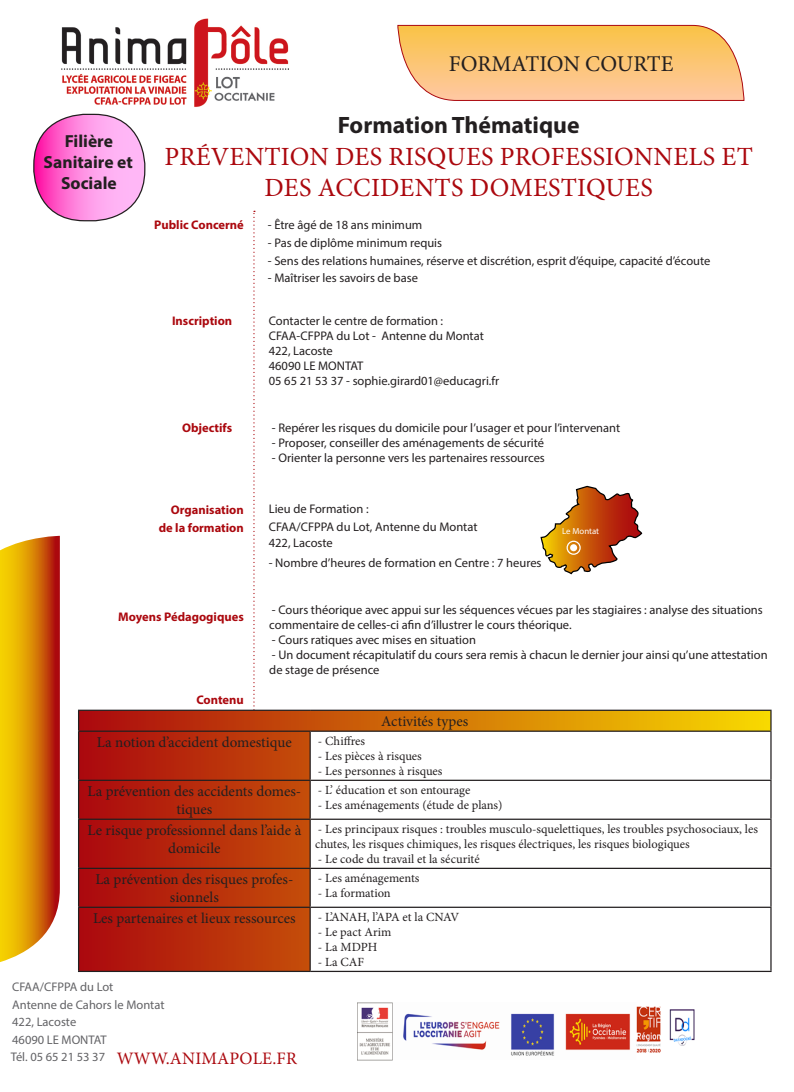
<style>
.page{position:relative;width:794px;height:1092px;background:#fff}
.page>*{position:absolute;margin:0;border:0;box-sizing:border-box;transform-origin:0 0}
.t1{font:26.25px/31.5px "Minion Pro";letter-spacing:.01em;color:#ab080e;text-align:center}
.t2{font:700 23.75px "Myriad Pro";color:#231f20}
.t3{font:22.5px "Minion Pro";color:#231f20}
.t4{font:700 17.5px/21px "Myriad Pro";color:#231f20;text-align:center}
.t5{font:17.5px "Minion Pro";letter-spacing:.01em;color:#ab080e}
.t6{font:15px/18px "Minion Pro";color:#231f20;text-align:center}
.t7{font:12.5px/15px "Myriad Pro";color:#231f20}
.t8{font:12.5px/15px "Minion Pro";color:#231f20}
.t9{font:700 12.5px "Myriad Pro";color:#ab080e}
.t10{font:12.5px/17.5px "Myriad Pro";color:#636366}
.t11{font:8.75px "Myriad Pro";color:#fff}
</style>
<div class="page">
<svg style="left:0;top:536px;width:60px;height:426px;background:#dd9112"></svg>
<svg style="left:253px;top:211px;width:2px;height:496px"></svg>
<img style="left:61px;top:19px;width:228px;height:88px">
<svg style="left:397px;top:25px;width:347px;height:76px;background:#f9c37a"></svg>
<svg style="left:34px;top:114px;width:111px;height:107px"></svg>
<svg style="left:540px;top:485px;width:102px;height:90px"></svg>
<div style="left:570px;top:544px;width:7px;height:7px;background:#fff;border-radius:50%"></div>
<div style="left:566px;top:540px;width:15px;height:14px;border:1px solid #fff;border-radius:50%"></div>
<svg style="left:79px;top:710px;width:691px;height:260px"></svg>
<svg style="left:770px;top:710px;width:1px;height:20px"></svg>
<hr style="left:309px;top:731px;width:2px;height:48px;background:#231f20">
<hr style="left:309px;top:780px;width:2px;height:38px;background:#231f20">
<hr style="left:309px;top:819px;width:2px;height:48px;background:#231f20">
<hr style="left:309px;top:868px;width:2px;height:38px;background:#231f20">
<hr style="left:309px;top:907px;width:2px;height:63px;background:#231f20">
<hr style="left:770px;top:731px;width:1px;height:48px;background:#231f20">
<hr style="left:310px;top:779px;width:461px;height:1px;background:#231f20">
<hr style="left:770px;top:780px;width:1px;height:38px;background:#231f20">
<hr style="left:310px;top:818px;width:461px;height:1px;background:#231f20">
<hr style="left:770px;top:819px;width:1px;height:48px;background:#231f20">
<hr style="left:310px;top:867px;width:461px;height:1px;background:#231f20">
<hr style="left:770px;top:868px;width:1px;height:38px;background:#231f20">
<hr style="left:310px;top:906px;width:461px;height:1px;background:#231f20">
<hr style="left:770px;top:907px;width:1px;height:63px;background:#231f20">
<hr style="left:310px;top:970px;width:461px;height:1px;background:#231f20">
<hr style="left:78px;top:709px;width:232px;height:1px;background:#231f20">
<svg style="left:78px;top:710px;width:1px;height:20px"></svg>
<hr style="left:310px;top:709px;width:461px;height:1px;background:#231f20">
<hr style="left:78px;top:730px;width:232px;height:1px;background:#231f20">
<hr style="left:310px;top:730px;width:461px;height:1px;background:#231f20">
<hr style="left:78px;top:731px;width:1px;height:48px;background:#231f20">
<hr style="left:78px;top:779px;width:232px;height:1px;background:#231f20">
<hr style="left:78px;top:780px;width:1px;height:38px;background:#231f20">
<hr style="left:78px;top:818px;width:232px;height:1px;background:#231f20">
<hr style="left:78px;top:819px;width:1px;height:48px;background:#231f20">
<hr style="left:78px;top:867px;width:232px;height:1px;background:#231f20">
<hr style="left:78px;top:868px;width:1px;height:38px;background:#231f20">
<hr style="left:78px;top:906px;width:232px;height:1px;background:#231f20">
<hr style="left:78px;top:907px;width:1px;height:63px;background:#231f20">
<hr style="left:78px;top:970px;width:232px;height:1px;background:#231f20">
<img style="left:357px;top:1002px;width:338px;height:58px">
<p class="t4" style="left:44px;top:130px;width:91px">Filière<br>Sanitaire et<br>Sociale</p>
<p class="t3" style="left:449px;top:49px;width:226px">FORMATION COURTE</p>
<p class="t2" style="left:338px;top:110px;width:243px">Formation Thématique</p>
<p class="t1" style="left:164px;top:141px;width:590px">PRÉVENTION DES RISQUES PROFESSIONNELS ET<br>DES ACCIDENTS DOMESTIQUES</p>
<p class="t9" style="left:154px;top:217px;width:91px">Public Concerné</p>
<p class="t7" style="left:268px;top:217px;width:156px">- Être âgé de 18 ans minimum</p>
<p class="t7" style="left:268px;top:235px;width:176px">- Pas de diplôme minimum requis</p>
<p class="t7" style="left:268px;top:252px;width:444px">- Sens des relations humaines, réserve et discrétion, esprit d’équipe, capacité d’écoute</p>
<p class="t7" style="left:268px;top:270px;width:152px">- Maîtriser les savoirs de base</p>
<p class="t9" style="left:172px;top:312px;width:62px">Inscription</p>
<p class="t7" style="left:269px;top:312px;width:232px">Contacter le centre de formation :<br>CFAA-CFPPA du Lot - Antenne du Montat<br>422, Lacoste<br>46090 LE MONTAT<br>05 65 21 53 37 - sophie.girard01@educagri.fr</p>
<p class="t9" style="left:182px;top:420px;width:52px">Objectifs</p>
<p class="t7" style="left:272px;top:420px;width:350px">- Repérer les risques du domicile pour l’usager et pour l’intervenant</p>
<p class="t7" style="left:272px;top:435px;width:274px">- Proposer, conseiller des aménagements de sécurité</p>
<p class="t7" style="left:272px;top:450px;width:274px">- Orienter la personne vers les partenaires ressources</p>
<p class="t9" style="left:171px;top:501px;width:74px">Organisation</p>
<p class="t9" style="left:159px;top:519px;width:87px">de la formation</p>
<p class="t7" style="left:269px;top:500px;width:210px;line-height:17.5px">Lieu de Formation :<br>CFAA/CFPPA du Lot, Antenne du Montat</p>
<p class="t7" style="left:269px;top:535px;width:66px">422, Lacoste</p>
<p class="t7" style="left:269px;top:555px;width:274px">- Nombre d’heures de formation en Centre : 7 heures</p>
<p class="t11" style="left:562px;top:525px;width:38px">Le Montat</p>
<p class="t7" style="left:269px;top:602px;width:495px">- Cours théorique avec appui sur les séquences vécues par les stagiaires : analyse des situations commentaire de celles-ci afin d’illustrer le cours théorique.</p>
<p class="t7" style="left:272px;top:632px;width:205px">- Cours ratiques avec mises en situation</p>
<p class="t7" style="left:269px;top:647px;width:500px">- Un document récapitulatif du cours sera remis à chacun le dernier jour ainsi qu’une attestation de stage de présence</p>
<p class="t6" style="left:381px;top:712px;width:88px">Activités types</p>
<p class="t6" style="left:97px;top:733px;width:196px">La notion d’accident domestique</p>
<p class="t8" style="left:318px;top:733px;width:49px">- Chiffres</p>
<p class="t8" style="left:318px;top:748px;width:105px">- Les pièces à risques</p>
<p class="t8" style="left:318px;top:763px;width:126px">- Les personnes à risques</p>
<p class="t6" style="left:87px;top:782px;width:215px">La prévention des accidents domes&shy;tiques</p>
<p class="t8" style="left:318px;top:783px;width:154px">- L’ éducation et son entourage</p>
<p class="t9" style="left:118px;top:609px;width:127px">Moyens Pédagogiques</p>
<p class="t9" style="left:196px;top:691px;width:49px">Contenu</p>
<p class="t8" style="left:318px;top:798px;width:186px">- Les aménagements (étude de plans)</p>
<p class="t6" style="left:87px;top:821px;width:215px">Le risque professionnel dans l’aide à domicile</p>
<p class="t8" style="left:315px;top:821px;width:444px">- Les principaux risques : troubles musculo-squelettiques, les troubles psychosociaux, les chutes, les risques chimiques, les risques électriques, les risques biologiques</p>
<p class="t8" style="left:318px;top:851px;width:163px">- Le code du travail et la sécurité</p>
<p class="t6" style="left:95px;top:870px;width:199px">La prévention des risques profes&shy;sionnels</p>
<p class="t8" style="left:318px;top:870px;width:103px">- Les aménagements</p>
<p class="t8" style="left:318px;top:885px;width:74px">- La formation</p>
<p class="t6" style="left:93px;top:909px;width:204px">Les partenaires et lieux ressources</p>
<p class="t8" style="left:318px;top:909px;width:143px">- L’ANAH, l’APA et la CNAV</p>
<p class="t8" style="left:318px;top:924px;width:75px">- Le pact Arim</p>
<p class="t8" style="left:318px;top:939px;width:61px">- La MDPH</p>
<p class="t8" style="left:318px;top:954px;width:48px">- La CAF</p>
<p class="t10" style="left:12px;top:977px;width:103px">CFAA/CFPPA du Lot</p>
<p class="t10" style="left:12px;top:995px;width:154px">Antenne de Cahors le Montat<br>422, Lacoste<br>46090 LE MONTAT</p>
<p class="t10" style="left:11px;top:1047px;width:96px">Tél. 05 65 21 53 37</p>
<p class="t5" style="left:117px;top:1046px;width:182px">WWW.ANIMAPOLE.FR</p>
</div>
